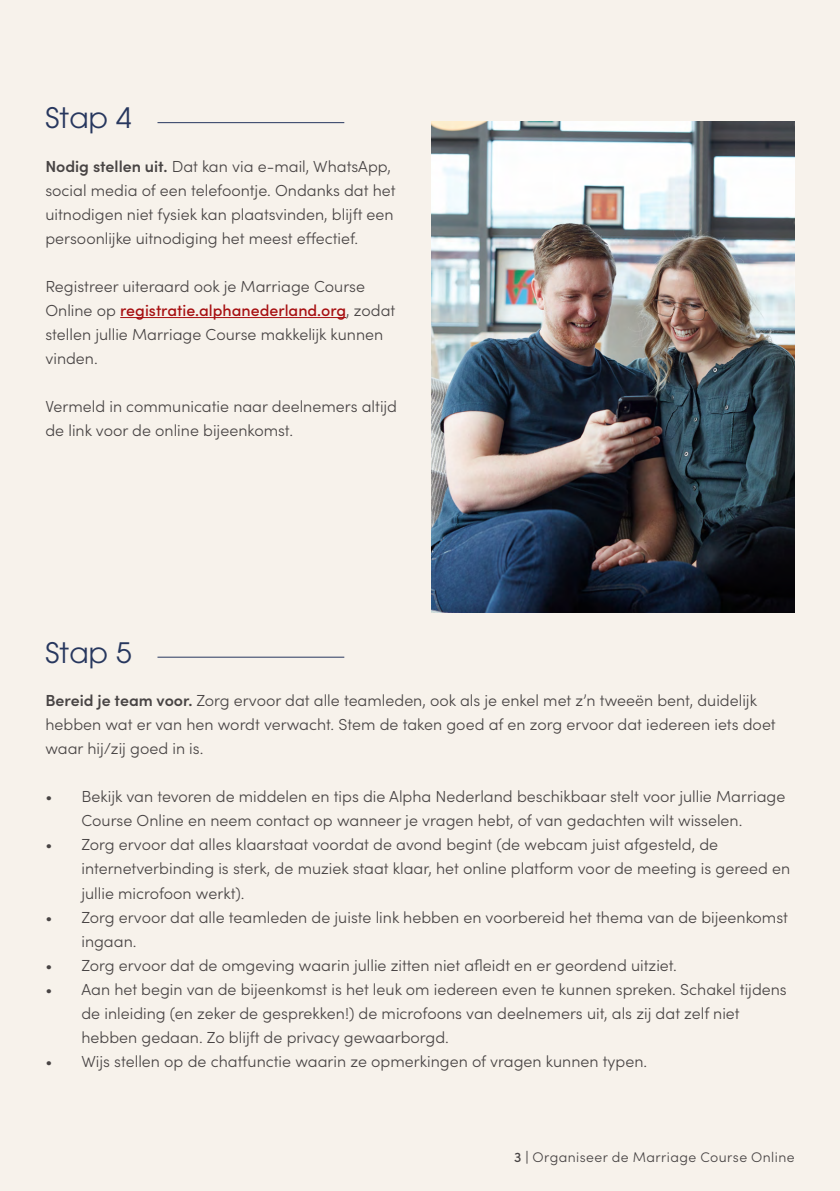
<style>
.page{position:relative;width:840px;height:1191px;background:#fff}
.page>*{position:absolute;margin:0;border:0;box-sizing:border-box;transform-origin:0 0}
.t1{font:28px "ITC Avant Garde Pro";letter-spacing:.01em;color:#27375e}
.t2{font:300 16px/24px "Sofia Pro";color:#484444}
.t3{font:300 14px "Sofia Pro";letter-spacing:.03em;color:#474343}
.s1{font-weight:600}
.s2{font-weight:500;color:#a70f11}
.s3{font-weight:500}
</style>
<div class="page">
<div style="left:0;top:0;width:839px;height:1191px;background:#f7f2eb"></div>
<img style="left:431px;top:122px;width:363px;height:490px">
<hr style="left:120px;top:317px;width:226px;height:1px;background:#a70f11">
<hr style="left:157px;top:122px;width:187px;height:1px;background:#27375e">
<hr style="left:157px;top:656px;width:187px;height:1px;background:#27375e">
<h1 class="t1" style="left:45px;top:101px;width:88px">Stap 4</h1>
<p class="t2" style="left:45px;top:153px;width:351px"><span class="s1">Nodig stellen uit.</span> Dat kan via e-mail, WhatsApp, social media of een telefoontje. Ondanks dat het uitnodigen niet fysiek kan plaatsvinden, blijft een persoonlijke uitnodiging het meest effectief.</p>
<p class="t2" style="left:45px;top:273px;width:351px">Registreer uiteraard ook je Marriage Course Online op <span class="s2">registratie.alphanederland.org</span>, zodat stellen jullie Marriage Course makkelijk kunnen vinden.</p>
<p class="t2" style="left:45px;top:393px;width:353px">Vermeld in communicatie naar deelnemers altijd de link voor de online bijeenkomst.</p>
<h1 class="t1" style="left:45px;top:635px;width:88px">Stap 5</h1>
<p class="t2" style="left:45px;top:688px;width:731px"><span class="s1">Bereid je team voor.</span> Zorg ervoor dat alle teamleden, ook als je enkel met z’n tweeën bent, duidelijk hebben wat er van hen wordt verwacht. Stem de taken goed af en zorg ervoor dat iedereen iets doet waar hij/zij goed in is.</p>
<p class="t2" style="left:45px;top:784px;width:741px;text-align:center">• Bekijk van tevoren de middelen en tips die Alpha Nederland beschikbaar stelt voor jullie Marriage<br>Course Online en neem contact op wanneer je vragen hebt, of van gedachten wilt wisselen.</p>
<p class="t2" style="left:81px;top:832px;width:709px;text-indent:-36px">• Zorg ervoor dat alles klaarstaat voordat de avond begint (de webcam juist afgesteld, de internetverbinding is sterk, de muziek staat klaar, het online platform voor de meeting is gereed en jullie microfoon werkt).</p>
<p class="t2" style="left:81px;top:904px;width:707px;text-indent:-36px">• Zorg ervoor dat alle teamleden de juiste link hebben en voorbereid het thema van de bijeenkomst ingaan.</p>
<p class="t2" style="left:45px;top:952px;width:632px">• Zorg ervoor dat de omgeving waarin jullie zitten niet afleidt en er geordend uitziet.</p>
<p class="t2" style="left:81px;top:976px;width:706px;text-indent:-36px">• Aan het begin van de bijeenkomst is het leuk om iedereen even te kunnen spreken. Schakel tijdens de inleiding (en zeker de gesprekken!) de microfoons van deelnemers uit, als zij dat zelf niet hebben gedaan. Zo blijft de privacy gewaarborgd.</p>
<p class="t2" style="left:45px;top:1048px;width:603px">• Wijs stellen op de chatfunctie waarin ze opmerkingen of vragen kunnen typen.</p>
<p class="t3" style="left:514px;top:1147px;width:281px"><span class="s3">3 |</span> Organiseer de Marriage Course Online</p>
</div>
